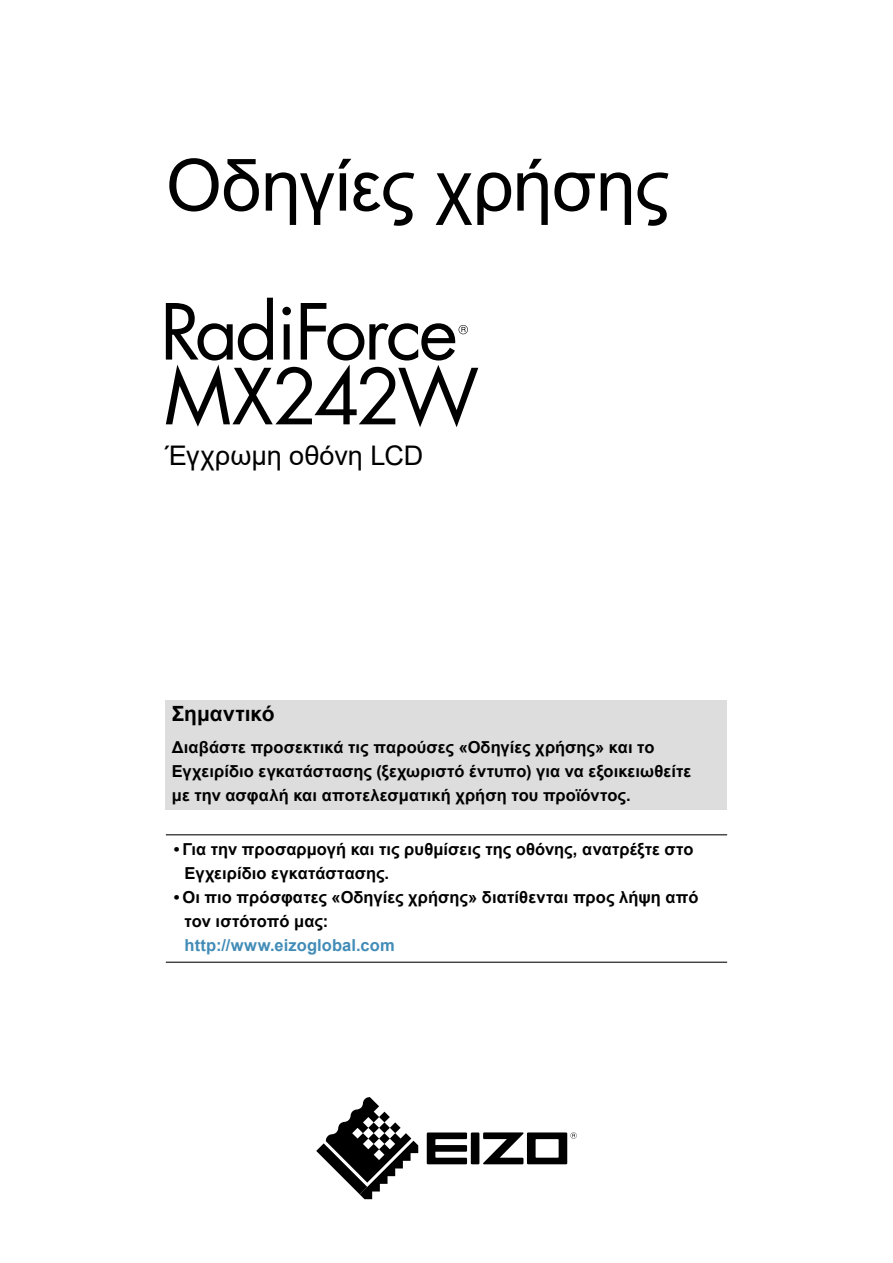
<style>
.page{position:relative;width:893px;height:1263px;background:#fff}
.page>*{position:absolute;margin:0;border:0;box-sizing:border-box;transform-origin:0 0}
.t1{font:72px "Arial";letter-spacing:-.01em;color:#000}
.t2{font:27px "Arial";color:#000}
.t3{font:700 21px "Arial";color:#000}
.t4{font:700 16.5px/24px "Arial";letter-spacing:.005em;color:#000}
.t5{font:700 16.5px "Arial";letter-spacing:.005em;color:#428cb7}
</style>
<div class="page">
<div style="left:166px;top:700px;width:561px;height:110px;background:#ddddde"></div>
<hr style="left:166px;top:834px;width:561px;height:1px;background:#000">
<hr style="left:166px;top:962px;width:561px;height:1px;background:#000">
<svg style="left:427px;top:1132px;width:150px;height:32px"></svg>
<svg style="left:316px;top:1097px;width:102px;height:102px"></svg>
<svg style="left:166px;top:298px;width:312px;height:129px"></svg>
<h1 class="t1" style="left:166px;top:136px;width:505px">Οδηγίες χρήσης</h1>
<h2 class="t2" style="left:166px;top:437px;width:259px">Έγχρωμη οθόνη LCD</h2>
<p class="t3" style="left:172px;top:699px;width:104px">Σημαντικό</p>
<p class="t4" style="left:172px;top:736px;width:521px">Διαβάστε προσεκτικά τις παρούσες «Οδηγίες χρήσης» και το<br>Εγχειρίδιο εγκατάστασης (ξεχωριστό έντυπο) για να εξοικειωθείτε με την ασφαλή και αποτελεσματική χρήση του προϊόντος.</p>
<p class="t4" style="left:185px;top:838px;width:511px;text-indent:-11px">• Για την προσαρμογή και τις ρυθμίσεις της οθόνης, ανατρέξτε στο<br>Εγχειρίδιο εγκατάστασης.</p>
<p class="t4" style="left:185px;top:886px;width:515px;text-indent:-11px">• Οι πιο πρόσφατες «Οδηγίες χρήσης» διατίθενται προς λήψη από τον ιστότοπό μας:</p>
<p class="t5" style="left:185px;top:934px;width:212px">http://www.eizoglobal.com</p>
</div>
